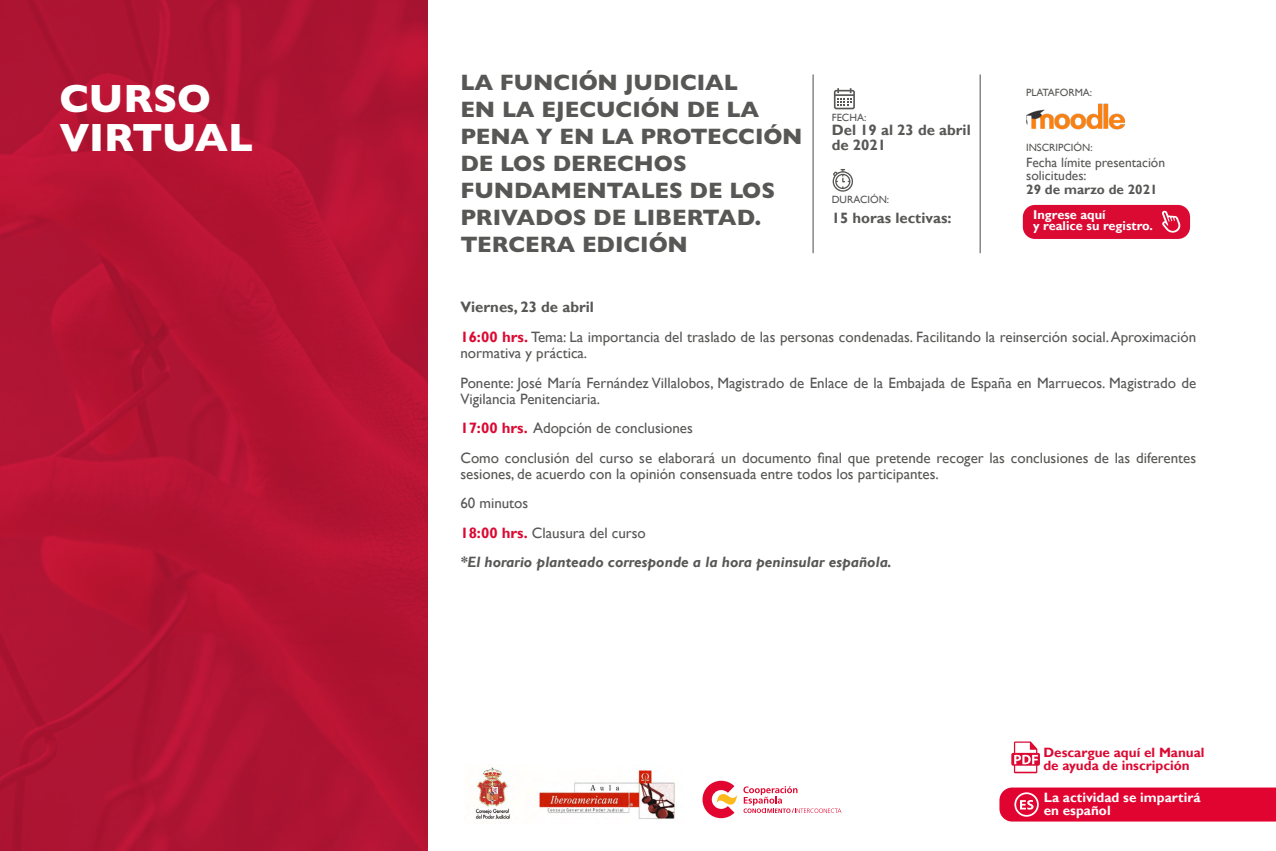
<style>
.page{position:relative;width:1276px;height:851px;background:#fff}
.page>*{position:absolute;margin:0;border:0;box-sizing:border-box;transform-origin:0 0}
.t1{font:800 39.75px/39px "Gill Sans";letter-spacing:-.005em;color:#fff}
.t2{font:800 22.5px/27px "Gill Sans";color:#575756}
.t3{font:15px/29.2px "Gill Sans";color:#575756}
.t4{font:700 15px/15px "Gill Sans";color:#575756}
.t5{font:700 13.5px/13.5px "Gill Sans";color:#db0a33}
.t6{font:13.5px/13.5px "Gill Sans";color:#575756}
.t7{font:700 13.5px/13.5px "Gill Sans";color:#fff}
.t8{font:700 13.5px "Gill Sans";color:#575756}
.t9{font:700 12.75px/11.4px "Gill Sans";color:#fff}
.t10{font:10.5px "Gill Sans";color:#575756}
.s1{font-weight:700}
.s2{font-weight:700;color:#db0a33}
.s3{font-weight:700;font-style:italic}
</style>
<div class="page">
<img style="left:0;top:0;width:427px;height:850px">
<svg style="left:999px;top:787px;width:277px;height:34px;background:#e30f39"></svg>
<svg style="left:1011px;top:741px;width:29px;height:32px"></svg>
<svg style="left:743px;top:786px;width:98px;height:26px"></svg>
<svg style="left:702px;top:780px;width:35px;height:38px"></svg>
<img style="left:475px;top:767px;width:200px;height:55px">
<hr style="left:812px;top:74px;width:2px;height:179px;background:#878787">
<hr style="left:979px;top:74px;width:2px;height:179px;background:#878787">
<img style="left:1026px;top:103px;width:99px;height:27px">
<svg style="left:832px;top:169px;width:21px;height:23px"></svg>
<svg style="left:834px;top:88px;width:21px;height:21px"></svg>
<div style="left:1023px;top:205px;width:167px;height:34px;background:#db0a33;border-radius:12px"></div>
<svg style="left:1162px;top:210px;width:18px;height:23px"></svg>
<h1 class="t1" style="left:59px;top:79px;width:195px">CURSO<br>VIRTUAL</h1>
<h2 class="t2" style="left:460px;top:68px;width:344px">LA FUNCIÓN JUDICIAL<br>EN LA EJECUCIÓN DE LA<br>PENA Y EN LA PROTECCIÓN<br>DE LOS DERECHOS<br>FUNDAMENTALES DE LOS<br>PRIVADOS DE LIBERTAD.<br>TERCERA EDICIÓN</h2>
<p class="t10" style="left:832px;top:111px;width:36px">FECHA:</p>
<p class="t4" style="left:832px;top:123px;width:140px">Del 19 al 23 de abril de 2021</p>
<p class="t10" style="left:832px;top:193px;width:59px">DURACIÓN:</p>
<p class="t4" style="left:832px;top:211px;width:121px">15 horas lectivas:</p>
<p class="t10" style="left:1026px;top:87px;width:68px">PLATAFORMA:</p>
<p class="t10" style="left:1026px;top:141px;width:68px">INSCRIPCIÓN:</p>
<p class="t6" style="left:1026px;top:156px;width:140px">Fecha límite presentación solicitudes:</p>
<p class="t8" style="left:1026px;top:181px;width:133px">29 de marzo de 2021</p>
<p class="t9" style="left:1033px;top:209px;width:121px">Ingrese aquí<br>y realice su registro.</p>
<p class="t3" style="left:460px;top:293px;width:737px"><span class="s1">Viernes, 23 de abril<br></span><span class="s2">16:00 hrs.</span> Tema: La importancia del traslado de las personas condenadas. Facilitando la reinserción social. Aproximación</p>
<p class="t3" style="left:460px;top:339px;width:737px">normativa y práctica.<br>Ponente: José María Fernández Villalobos, Magistrado de Enlace de la Embajada de España en Marruecos. Magistrado de</p>
<p class="t3" style="left:460px;top:384px;width:737px">Vigilancia Penitenciaria.<br><span class="s2">17:00 hrs.</span> Adopción de conclusiones<br>Como conclusión del curso se elaborará un documento final que pretende recoger las conclusiones de las diferentes</p>
<p class="t3" style="left:460px;top:459px;width:480px">sesiones, de acuerdo con la opinión consensuada entre todos los participantes.<br>60 minutos<br><span class="s2">18:00 hrs.</span> Clausura del curso<br><span class="s3">*El horario planteado corresponde a la hora peninsular española.</span></p>
<p class="t5" style="left:1043px;top:745px;width:163px">Descargue aquí el Manual de ayuda de inscripción</p>
<p class="t7" style="left:1043px;top:790px;width:158px">La actividad se impartirá en español</p>
</div>
